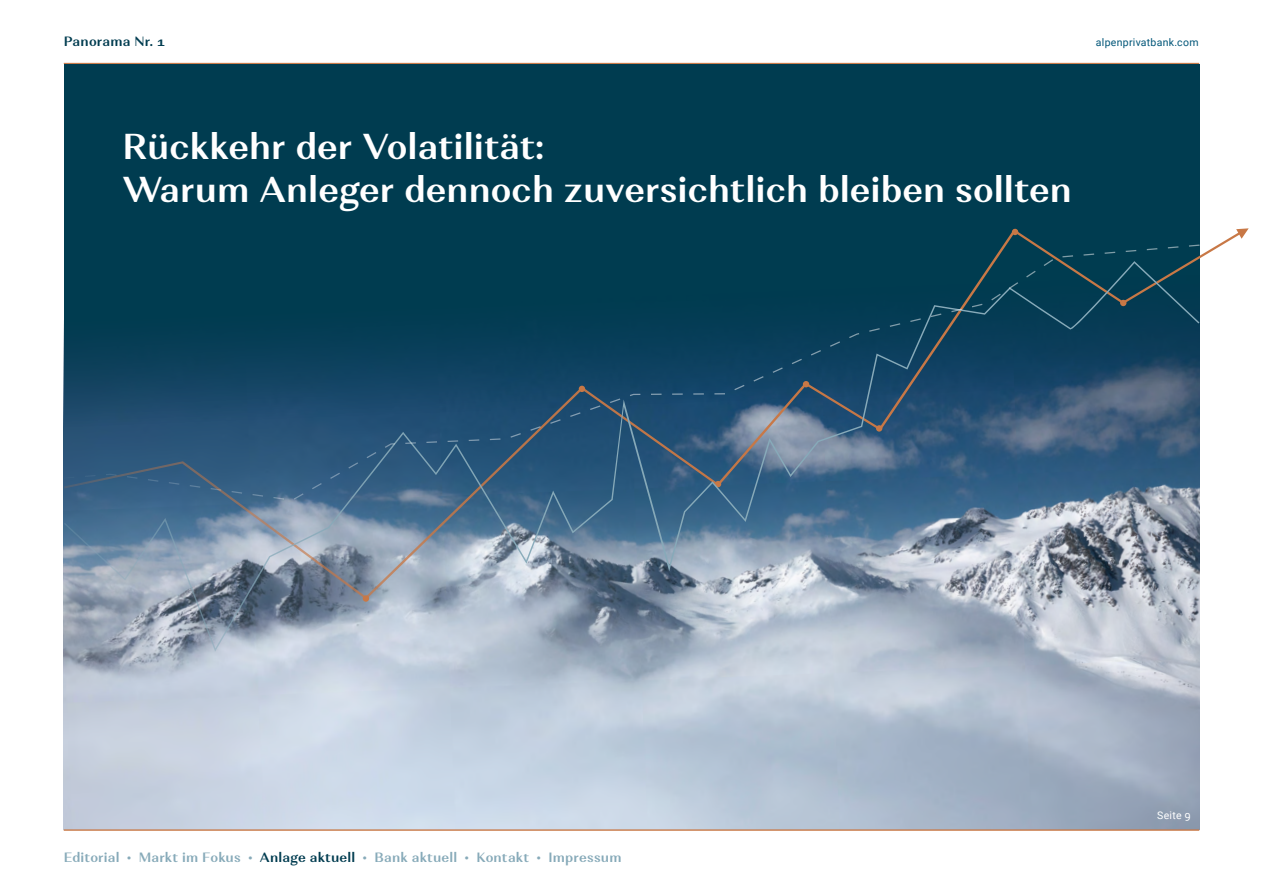
<style>
.page{position:relative;width:1263px;height:893px;background:#fff}
.page>*{position:absolute;margin:0;border:0;box-sizing:border-box;transform-origin:0 0}
.H_24pt_10mm{font:600 36px/42.5px "Alethia Pro";color:#fff}
.Rubriktitel_9pt{font:600 13.5px "Alethia Pro";letter-spacing:.01em;color:#87aab9}
.Rubriktitel_9pt-2{font:600 13.5px "Alethia Pro";letter-spacing:.01em;color:#003c50}
.Copy_klein_7pt_Regular{font:10.5px "Roboto";letter-spacing:.025em;color:#005578}
.Seitenzahlen_7pt{font:10.5px "Roboto";letter-spacing:.035em;color:#fff}
.s1{color:#003c50}
</style>
<div class="page">
<div style="left:64px;top:64px;width:1135px;height:765px;background:#003c50"></div>
<img style="left:64px;top:652px;width:1135px;height:177px">
<hr style="left:64px;top:63px;width:1135px;height:1px;background:#c87846">
<hr style="left:64px;top:829px;width:1135px;height:1px;background:#c87846">
<svg style="left:1012px;top:229px;width:6px;height:6px"></svg>
<svg style="left:64px;top:500px;width:1135px;height:152px;background:#8e9eb1"></svg>
<svg style="left:64px;top:244px;width:1135px;height:256px"></svg>
<svg style="left:1236px;top:228px;width:13px;height:11px"></svg>
<p class="Rubriktitel_9pt-2" style="left:64px;top:33px;width:103px">Panorama Nr. 1</p>
<p class="Copy_klein_7pt_Regular" style="left:1096px;top:35px;width:104px">alpenprivatbank.com</p>
<p class="H_24pt_10mm" style="left:123px;top:125px;width:951px">Rückkehr der Volatilität:<br>Warum Anleger dennoch zuversichtlich bleiben sollten</p>
<p class="Rubriktitel_9pt" style="left:64px;top:849px;width:559px">Editorial • Markt im Fokus • <span class="s1">Anlage aktuell</span> • Bank aktuell • Kontakt • Impressum</p>
<p class="Seitenzahlen_7pt" style="left:1157px;top:807px;width:35px">Seite 9</p>
</div>
